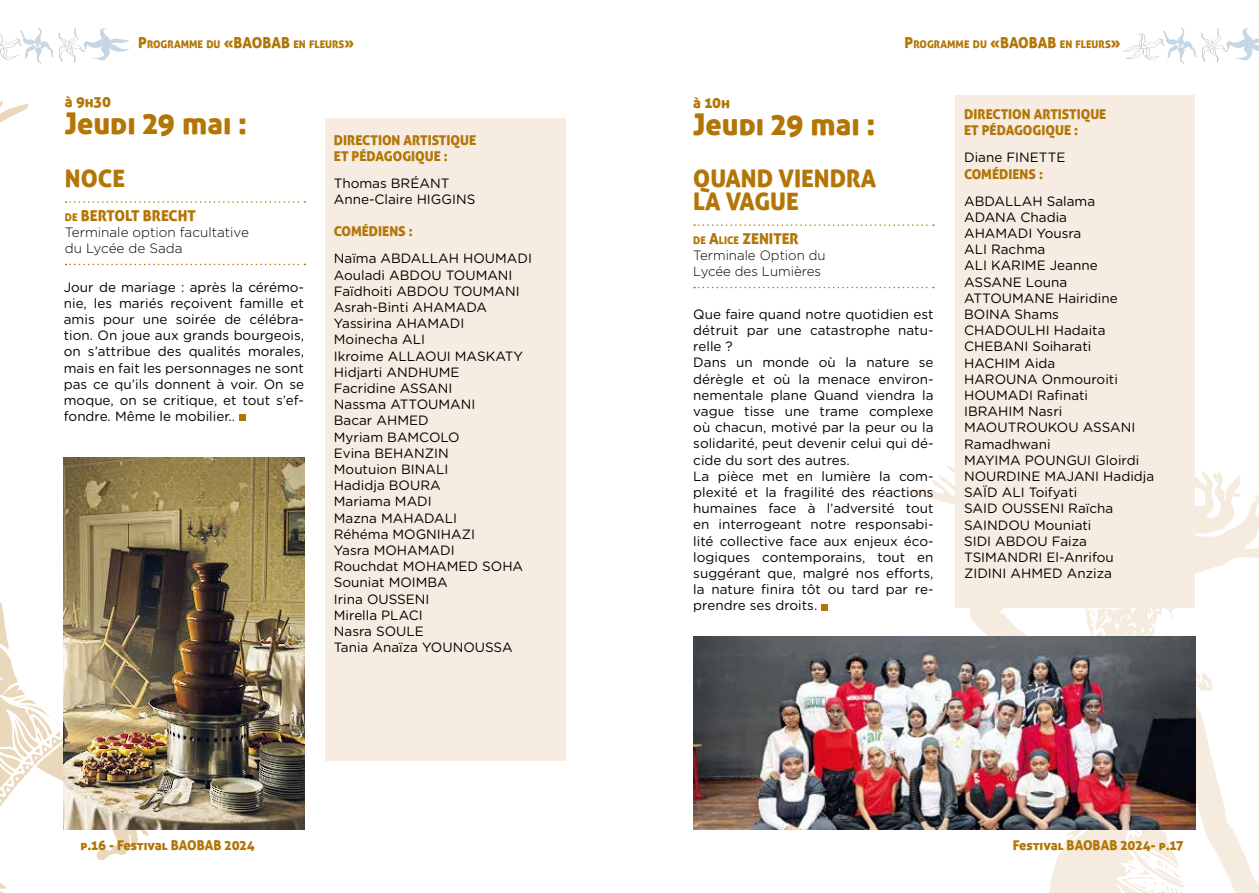
<style>
.page{position:relative;width:1259px;height:893px;background:#fff}
.page>*{position:absolute;margin:0;border:0;box-sizing:border-box;transform-origin:0 0}
.t1{font:30px "Aller Display";color:#b37606}
.t2{font:24px/22.5px "Aller Display";color:#b37606}
.t3{font:15px "Aller Display";color:#b37606}
.t4{font:15px "Aller Display";color:#b37606}
.t5{font:13.5px/16.2px "Gotham Rounded";color:#000}
.t6{font:13.5px/16.2px "Aller Display";color:#b37606}
.t7{font:300 13.5px/16.2px "Gotham";color:#000}
.t8{font:10.5px "Aller Display";color:#b37606}
.s1{font-size:15px}
.s2{font-size:10.5px}
</style>
<div class="page">
<svg style="left:969px;top:647px;width:290px;height:246px"></svg>
<svg style="left:1195px;top:667px;width:17px;height:24px"></svg>
<svg style="left:908px;top:465px;width:351px;height:182px"></svg>
<svg style="left:1048px;top:829px;width:141px;height:64px"></svg>
<svg style="left:0;top:100px;width:28px;height:23px"></svg>
<svg style="left:0;top:457px;width:148px;height:436px"></svg>
<svg style="left:821px;top:604px;width:6px;height:6px"></svg>
<div style="left:955px;top:96px;width:240px;height:512px;background:#f6ece1"></div>
<svg style="left:694px;top:224px;width:240px;height:2px"></svg>
<svg style="left:694px;top:287px;width:240px;height:1px"></svg>
<img style="left:693px;top:636px;width:502px;height:193px">
<div style="left:239px;top:415px;width:7px;height:6px;background:#b37606"></div>
<div style="left:325px;top:118px;width:241px;height:643px;background:#f6ece1"></div>
<svg style="left:66px;top:201px;width:239px;height:2px"></svg>
<svg style="left:66px;top:264px;width:239px;height:1px"></svg>
<img style="left:64px;top:457px;width:240px;height:372px">
<svg style="left:1123px;top:27px;width:136px;height:37px"></svg>
<svg style="left:0;top:27px;width:129px;height:37px"></svg>
<p class="t8" style="left:138px;top:38px;width:106px"><span class="s1">P</span>ROGRAMME DU <span class="s1">«BAOBAB</span></p>
<p class="t8" style="left:293px;top:38px;width:62px">EN FLEURS<span class="s1">»</span></p>
<p class="t8" style="left:904px;top:38px;width:106px"><span class="s1">P</span>ROGRAMME DU <span class="s1">«BAOBAB</span></p>
<p class="t8" style="left:1059px;top:38px;width:62px">EN FLEURS<span class="s1">»</span></p>
<p class="t3" style="left:65px;top:92px;width:48px">à 9h30</p>
<h1 class="t1" style="left:65px;top:104px;width:184px">Jeudi 29 mai :</h1>
<h2 class="t2" style="left:65px;top:166px;width:62px">NOCE</h2>
<p class="t3" style="left:65px;top:206px;width:132px"><span class="s2">DE</span> BERTOLT BRECHT</p>
<p class="t7" style="left:65px;top:224px;width:185px">Terminale option facultative du Lycée de Sada</p>
<p class="t5" style="left:64px;top:278px;width:242px;text-align:justify">Jour de mariage : après la cérémo&shy;nie, les mariés reçoivent famille et amis pour une soirée de célébra&shy;tion. On joue aux grands bourgeois, on s’attribue des qualités morales, mais en fait les personnages ne sont pas ce qu’ils donnent à voir. On se moque, on se critique, et tout s’ef&shy;fondre. Même le mobilier..</p>
<p class="t6" style="left:334px;top:131px;width:144px">DIRECTION ARTISTIQUE<br>ET PÉDAGOGIQUE :</p>
<p class="t5" style="left:334px;top:174px;width:143px">Thomas BRÉANT<br>Anne-Claire HIGGINS</p>
<p class="t6" style="left:334px;top:223px;width:80px">COMÉDIENS :</p>
<p class="t5" style="left:334px;top:250px;width:200px">Naïma ABDALLAH HOUMADI<br>Aouladi ABDOU TOUMANI<br>Faïdhoiti ABDOU TOUMANI<br>Asrah-Binti AHAMADA<br>Yassirina AHAMADI<br>Moinecha ALI<br>Ikroime ALLAOUI MASKATY<br>Hidjarti ANDHUME<br>Facridine ASSANI<br>Nassma ATTOUMANI<br>Bacar AHMED<br>Myriam BAMCOLO<br>Evina BEHANZIN<br>Moutuion BINALI<br>Hadidja BOURA<br>Mariama MADI<br>Mazna MAHADALI<br>Réhéma MOGNIHAZI<br>Yasra MOHAMADI<br>Rouchdat MOHAMED SOHA<br>Souniat MOIMBA<br>Irina OUSSENI<br>Mirella PLACI<br>Nasra SOULE<br>Tania Anaïza YOUNOUSSA</p>
<p class="t3" style="left:693px;top:93px;width:38px">à 10h</p>
<h1 class="t1" style="left:693px;top:105px;width:184px">Jeudi 29 mai :</h1>
<h2 class="t2" style="left:693px;top:167px;width:185px">QUAND VIENDRA<br>LA VAGUE</h2>
<p class="t4" style="left:693px;top:229px;width:67px"><span class="s2">DE</span> A<span class="s2">LICE</span> ZENITER</p>
<p class="t7" style="left:693px;top:247px;width:134px">Terminale Option du<br>Lycée des Lumières</p>
<p class="t5" style="left:693px;top:305px;width:242px">Que faire quand notre quotidien est détruit par une catastrophe natu&shy;relle ?<br>Dans un monde où la nature se dérègle et où la menace environ&shy;nementale plane Quand viendra la vague tisse une trame complexe où chacun, motivé par la peur ou la solidarité, peut devenir celui qui dé&shy;cide du sort des autres.<br>La pièce met en lumière la com&shy;plexité et la fragilité des réactions humaines face à l’adversité tout en interrogeant notre responsabi&shy;lité collective face aux enjeux éco&shy;logiques contemporains, tout en suggérant que, malgré nos efforts, la nature finira tôt ou tard par re&shy;prendre ses droits.</p>
<p class="t6" style="left:964px;top:106px;width:144px">DIRECTION ARTISTIQUE<br>ET PÉDAGOGIQUE :</p>
<p class="t5" style="left:964px;top:149px;width:103px">Diane FINETTE</p>
<p class="t6" style="left:964px;top:165px;width:80px">COMÉDIENS :</p>
<p class="t5" style="left:964px;top:192px;width:192px">ABDALLAH Salama<br>ADANA Chadia<br>AHAMADI Yousra<br>ALI Rachma<br>ALI KARIME Jeanne<br>ASSANE Louna<br>ATTOUMANE Hairidine<br>BOINA Shams<br>CHADOULHI Hadaita<br>CHEBANI Soiharati<br>HACHIM Aida<br>HAROUNA Onmouroiti<br>HOUMADI Rafinati<br>IBRAHIM Nasri<br>MAOUTROUKOU ASSANI<br>Ramadhwani<br>MAYIMA POUNGUI Gloirdi<br>NOURDINE MAJANI Hadidja<br>SAÏD ALI Toifyati<br>SAID OUSSENI Raïcha<br>SAINDOU Mouniati<br>SIDI ABDOU Faiza<br>TSIMANDRI El-Anrifou<br>ZIDINI AHMED Anziza</p>
<p class="t6" style="left:81px;top:837px;width:176px">p.16 - Festival BAOBAB 2024</p>
<p class="t6" style="left:1013px;top:837px;width:172px">Festival BAOBAB 2024- p.17</p>
</div>
